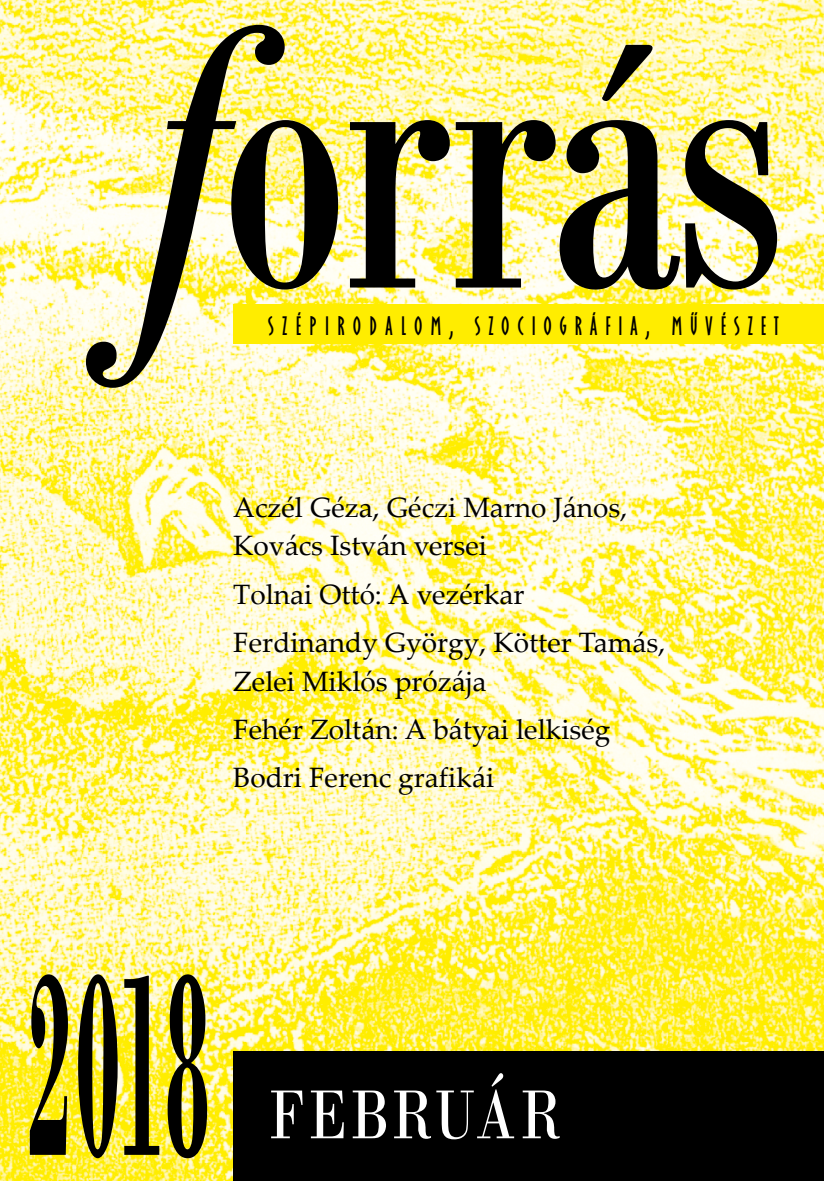
<style>
.page{position:relative;width:824px;height:1181px;background:#fff}
.page>*{position:absolute;margin:0;border:0;box-sizing:border-box;transform-origin:0 0}
.t1{font:700 276.85px "Bodoni";color:#000;scale:.32 1}
.t2{font:72.8px "Bodoni";letter-spacing:.04em;color:#fff;scale:.77 1}
.t3{font:28px/48.5px "Palatino Linotype";color:#000}
.t4{font:28px "URW Oklahoma DEE";letter-spacing:.3em;color:#000}
</style>
<div class="page">
<img style="left:0;top:0;width:823px;height:1181px">
<div style="left:233px;top:1051px;width:590px;height:130px;background:#000"></div>
<svg style="left:86px;top:25px;width:691px;height:363px;background:#c5bf7f"></svg>
<div style="left:233px;top:304px;width:590px;height:40px;background:#ffed00"></div>
<p class="t4" style="left:268px;top:310px;width:512px">sZÉPIRODALOM, SZOCIOGRÁFIA, MŰVÉSZET</p>
<p class="t3" style="left:233px;top:487px;width:395px;line-height:38.5px">Aczél Géza, Géczi Marno János,<br>Kovács István versei</p>
<p class="t3" style="left:233px;top:569px;width:433px">Tolnai Ottó: A vezérkar<br>Ferdinandy György, Kötter Tamás,</p>
<p class="t3" style="left:233px;top:656px;width:378px">Zelei Miklós prózája<br>Fehér Zoltán: A bátyai lelkiség<br>Bodri Ferenc grafikái</p>
<h1 class="t1" style="left:27px;top:901px;width:569px">2018</h1>
<h2 class="t2" style="left:268px;top:1071px;width:382px">FEBRUÁR</h2>
</div>
